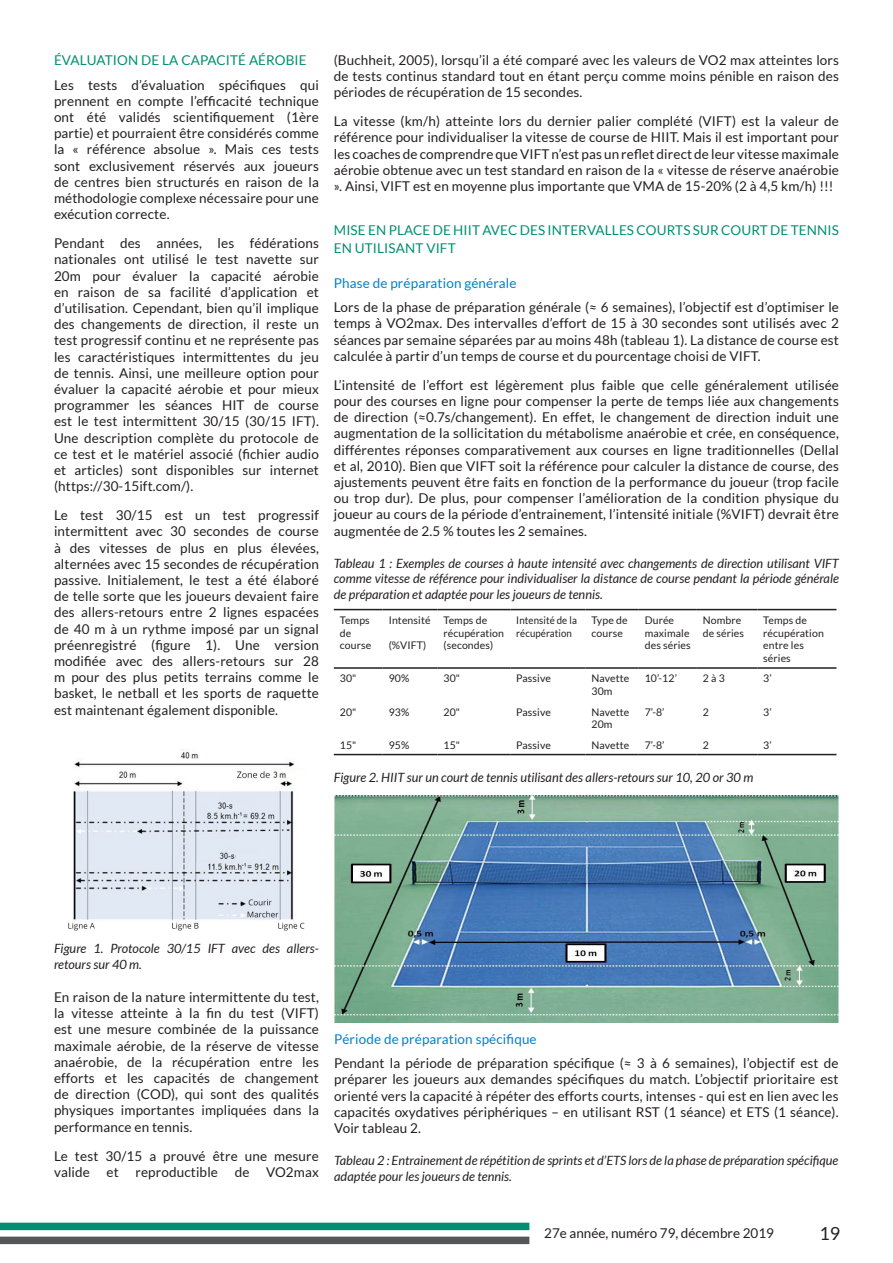
<style>
.page{position:relative;width:893px;height:1263px;background:#fff}
.page>*{position:absolute;margin:0;border:0;box-sizing:border-box;transform-origin:0 0}
.t1{font:18px "Lato";color:#231f20}
.t2{font:13.5px/16.2px "Lato";letter-spacing:.01em;color:#231f20;text-align:justify}
.Titulos_verdes{font:13.5px/18px "Lato";letter-spacing:.01em;color:#008f70}
.Titulos_azules{font:13.5px "Lato";letter-spacing:.01em;color:#0082c9}
.Pie_de_Gráfica{font:italic 12.75px/15.3px "Lato";color:#231f20}
.t3{font:10.5px/12.6px "Lato";letter-spacing:.01em;color:#231f20}
.t4{font:10.5px/12.6px "Lato";letter-spacing:.01em;color:#231f20;scale:.92 1}
</style>
<div class="page">
<div style="left:0;top:1223px;width:529px;height:7px;background:#008f70"></div>
<div style="left:0;top:1236px;width:529px;height:8px;background:#54565a;border:2px solid #54565a"></div>
<hr style="left:334px;top:609px;width:49px;height:1px;background:#231f20">
<hr style="left:383px;top:609px;width:54px;height:1px;background:#231f20">
<hr style="left:437px;top:609px;width:73px;height:1px;background:#231f20">
<hr style="left:510px;top:609px;width:76px;height:1px;background:#231f20">
<hr style="left:586px;top:609px;width:53px;height:1px;background:#231f20">
<hr style="left:639px;top:609px;width:58px;height:1px;background:#231f20">
<hr style="left:697px;top:609px;width:60px;height:1px;background:#231f20">
<hr style="left:757px;top:609px;width:79px;height:1px;background:#231f20">
<hr style="left:334px;top:754px;width:49px;height:1px;background:#231f20">
<hr style="left:383px;top:754px;width:54px;height:1px;background:#231f20">
<hr style="left:437px;top:754px;width:73px;height:1px;background:#231f20">
<hr style="left:510px;top:754px;width:76px;height:1px;background:#231f20">
<hr style="left:586px;top:754px;width:53px;height:1px;background:#231f20">
<hr style="left:639px;top:754px;width:58px;height:1px;background:#231f20">
<hr style="left:697px;top:754px;width:60px;height:1px;background:#231f20">
<hr style="left:757px;top:754px;width:79px;height:1px;background:#231f20">
<hr style="left:334px;top:667px;width:49px;height:2px;background:#231f20">
<hr style="left:383px;top:667px;width:54px;height:2px;background:#231f20">
<hr style="left:437px;top:667px;width:73px;height:2px;background:#231f20">
<hr style="left:510px;top:667px;width:76px;height:2px;background:#231f20">
<hr style="left:586px;top:667px;width:53px;height:2px;background:#231f20">
<hr style="left:639px;top:667px;width:58px;height:2px;background:#231f20">
<hr style="left:697px;top:667px;width:60px;height:2px;background:#231f20">
<hr style="left:757px;top:667px;width:79px;height:2px;background:#231f20">
<img style="left:335px;top:795px;width:503px;height:228px">
<img style="left:68px;top:750px;width:237px;height:181px">
<p class="Titulos_verdes" style="left:54px;top:51px;width:254px">ÉVALUATION DE LA CAPACITÉ AÉROBIE</p>
<p class="t2" style="left:54px;top:76px;width:266px">Les tests d’évaluation spécifiques qui prennent en compte l’efficacité technique ont été validés scientifiquement (1ère partie) et pourraient être considérés comme la « référence absolue ». Mais ces tests sont exclusivement réservés aux joueurs de centres bien structurés en raison de la méthodologie complexe nécessaire pour une exécution correcte.</p>
<p class="t2" style="left:54px;top:235px;width:266px">Pendant des années, les fédérations nationales ont utilisé le test navette sur 20m pour évaluer la capacité aérobie en raison de sa facilité d’application et d’utilisation. Cependant, bien qu’il implique des changements de direction, il reste un test progressif continu et ne représente pas les caractéristiques intermittentes du jeu de tennis. Ainsi, une meilleure option pour évaluer la capacité aérobie et pour mieux programmer les séances HIT de course est le test intermittent 30/15 (30/15 IFT).<br>Une description complète du protocole de ce test et le matériel associé (fichier audio et articles) sont disponibles sur internet (https://30-15ift.com/).</p>
<p class="t2" style="left:54px;top:507px;width:266px">Le test 30/15 est un test progressif intermittent avec 30 secondes de course à des vitesses de plus en plus élevées, alternées avec 15 secondes de récupération passive. Initialement, le test a été élaboré de telle sorte que les joueurs devaient faire des allers-retours entre 2 lignes espacées de 40 m à un rythme imposé par un signal préenregistré (figure 1). Une version modifiée avec des allers-retours sur 28 m pour des plus petits terrains comme le basket, le netball et les sports de raquette est maintenant également disponible.</p>
<p class="t2" style="left:334px;top:52px;width:507px">(Buchheit, 2005), lorsqu’il a été comparé avec les valeurs de VO2 max atteintes lors de tests continus standard tout en étant perçu comme moins pénible en raison des périodes de récupération de 15 secondes.</p>
<p class="t2" style="left:334px;top:113px;width:507px">La vitesse (km/h) atteinte lors du dernier palier complété (VIFT) est la valeur de référence pour individualiser la vitesse de course de HIIT. Mais il est important pour les coaches de comprendre que VIFT n’est pas un reflet direct de leur vitesse maximale aérobie obtenue avec un test standard en raison de la « vitesse de réserve anaérobie ». Ainsi, VIFT est en moyenne plus importante que VMA de 15-20% (2 à 4,5 km/h) !!!</p>
<p class="Titulos_verdes" style="left:334px;top:221px;width:507px">MISE EN PLACE DE HIIT AVEC DES INTERVALLES COURTS SUR COURT DE TENNIS<br>EN UTILISANT VIFT</p>
<p class="Titulos_azules" style="left:334px;top:275px;width:184px">Phase de préparation générale</p>
<p class="t2" style="left:334px;top:299px;width:507px">Lors de la phase de préparation générale (≈ 6 semaines), l’objectif est d’optimiser le temps à VO2max. Des intervalles d’effort de 15 à 30 secondes sont utilisés avec 2 séances par semaine séparées par au moins 48h (tableau 1). La distance de course est calculée à partir d’un temps de course et du pourcentage choisi de VIFT.</p>
<p class="t2" style="left:334px;top:377px;width:507px">L’intensité de l’effort est légèrement plus faible que celle généralement utilisée pour des courses en ligne pour compenser la perte de temps liée aux changements de direction (≈0.7s/changement). En effet, le changement de direction induit une augmentation de la sollicitation du métabolisme anaérobie et crée, en conséquence, différentes réponses comparativement aux courses en ligne traditionnelles (Dellal et al, 2010). Bien que VIFT soit la référence pour calculer la distance de course, des ajustements peuvent être faits en fonction de la performance du joueur (trop facile ou trop dur). De plus, pour compenser l’amélioration de la condition physique du joueur au cours de la période d’entrainement, l’intensité initiale (%VIFT) devrait être augmentée de 2.5 % toutes les 2 semaines.</p>
<p class="Pie_de_Gráfica" style="left:334px;top:556px;width:507px;text-align:justify">Tableau 1 : Exemples de courses à haute intensité avec changements de direction utilisant VIFT comme vitesse de référence pour individualiser la distance de course pendant la période générale de préparation et adaptée pour les joueurs de tennis.</p>
<p class="t3" style="left:340px;top:614px;width:33px">Temps de course</p>
<p class="t3" style="left:389px;top:614px;width:43px">Intensité</p>
<p class="t3" style="left:443px;top:614px;width:62px">Temps de récupération (secondes)</p>
<p class="t4" style="left:516px;top:614px;width:67px">Intensité de la récupération</p>
<p class="t3" style="left:592px;top:614px;width:37px">Type de course</p>
<p class="t3" style="left:645px;top:614px;width:47px">Durée maximale des séries</p>
<p class="t3" style="left:703px;top:614px;width:43px">Nombre de séries</p>
<p class="t3" style="left:763px;top:614px;width:62px">Temps de récupération entre les séries</p>
<p class="t3" style="left:389px;top:639px;width:39px">(%VIFT)</p>
<p class="t3" style="left:340px;top:672px;width:18px">30"</p>
<p class="t3" style="left:389px;top:672px;width:22px">90%</p>
<p class="t3" style="left:443px;top:672px;width:18px">30"</p>
<p class="t3" style="left:516px;top:672px;width:36px">Passive</p>
<p class="t3" style="left:592px;top:672px;width:39px">Navette<br>30m</p>
<p class="t3" style="left:645px;top:672px;width:34px">10’-12’</p>
<p class="t3" style="left:703px;top:672px;width:23px">2 à 3</p>
<p class="t3" style="left:763px;top:672px;width:10px">3’</p>
<p class="t3" style="left:340px;top:705px;width:18px">20"</p>
<p class="t3" style="left:389px;top:705px;width:22px">93%</p>
<p class="t3" style="left:443px;top:705px;width:18px">20"</p>
<p class="t3" style="left:516px;top:705px;width:36px">Passive</p>
<p class="t3" style="left:592px;top:705px;width:39px">Navette<br>20m</p>
<p class="t3" style="left:645px;top:705px;width:21px">7’-8’</p>
<p class="t3" style="left:703px;top:705px;width:8px">2</p>
<p class="t3" style="left:763px;top:705px;width:10px">3’</p>
<p class="t3" style="left:340px;top:738px;width:18px">15"</p>
<p class="t3" style="left:389px;top:738px;width:22px">95%</p>
<p class="t3" style="left:443px;top:738px;width:18px">15"</p>
<p class="t3" style="left:516px;top:738px;width:36px">Passive</p>
<p class="t3" style="left:592px;top:738px;width:39px">Navette</p>
<p class="t3" style="left:645px;top:738px;width:21px">7’-8’</p>
<p class="t3" style="left:703px;top:738px;width:8px">2</p>
<p class="t3" style="left:763px;top:738px;width:10px">3’</p>
<p class="Pie_de_Gráfica" style="left:334px;top:770px;width:421px">Figure 2. HIIT sur un court de tennis utilisant des allers-retours sur 10, 20 or 30 m</p>
<p class="Pie_de_Gráfica" style="left:54px;top:941px;width:266px">Figure 1. Protocole 30/15 IFT avec des allers&shy;retours sur 40 m.</p>
<p class="t2" style="left:54px;top:989px;width:266px">En raison de la nature intermittente du test, la vitesse atteinte à la fin du test (VIFT) est une mesure combinée de la puissance maximale aérobie, de la réserve de vitesse anaérobie, de la récupération entre les efforts et les capacités de changement de direction (COD), qui sont des qualités physiques importantes impliquées dans la performance en tennis.</p>
<p class="t2" style="left:54px;top:1147px;width:266px">Le test 30/15 a prouvé être une mesure valide et reproductible de VO2max</p>
<p class="Titulos_azules" style="left:334px;top:1031px;width:204px">Période de préparation spécifique</p>
<p class="t2" style="left:334px;top:1055px;width:506px">Pendant la période de préparation spécifique (≈ 3 à 6 semaines), l’objectif est de préparer les joueurs aux demandes spécifiques du match. L’objectif prioritaire est orienté vers la capacité à répéter des efforts courts, intenses - qui est en lien avec les capacités oxydatives périphériques – en utilisant RST (1 séance) et ETS (1 séance).<br>Voir tableau 2.</p>
<p class="Pie_de_Gráfica" style="left:334px;top:1153px;width:506px">Tableau 2 : Entrainement de répétition de sprints et d’ETS lors de la phase de préparation spécifique adaptée pour les joueurs de tennis.</p>
<p class="t2" style="left:544px;top:1225px;width:231px">27e année, numéro 79, décembre 2019</p>
<h1 class="t1" style="left:819px;top:1224px;width:22px">19</h1>
</div>
